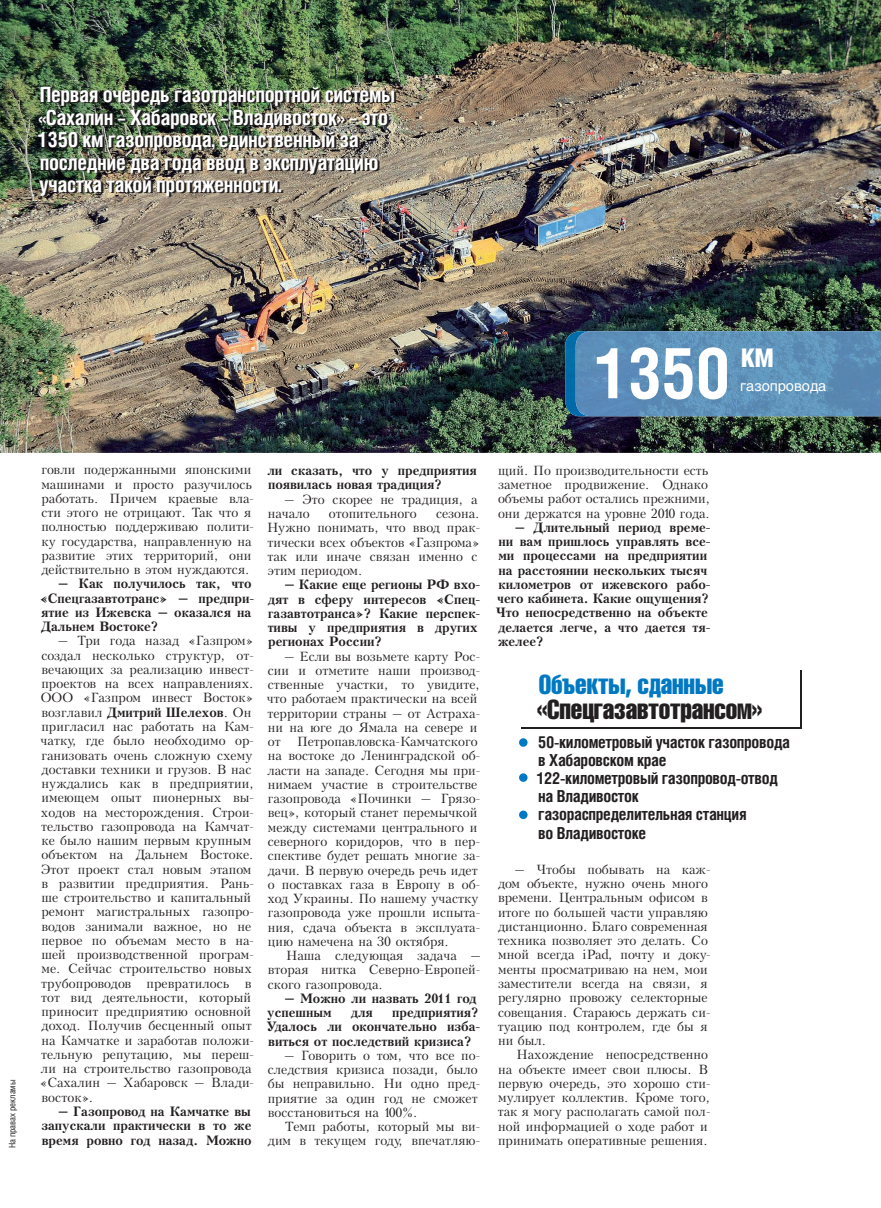
<style>
.page{position:relative;width:881px;height:1208px;background:#fff}
.page>*{position:absolute;margin:0;border:0;box-sizing:border-box;transform-origin:0 0}
.t1{font:700 70.5px "Helios Cond";color:#fff}
.t2{font:700 33.9px "Helios Cond";color:#fff}
.t3{font:27px "Helios Compressed";letter-spacing:-.005em;color:#231f20}
.t4{font:27px "Helios Compressed";letter-spacing:-.005em;color:#0079c2}
.t5{font:700 21px/22.5px "Helios Cond";letter-spacing:-.02em;color:#fff}
.t6{font:700 16.5px/18px "Helios Cond";letter-spacing:-.02em;color:#231f20}
.t7{font:14.55px "Helios";letter-spacing:-.005em;color:#fff}
.t8{font:12.75px/14.2px "Kudrashov C";color:#231f20}
.t9{font:700 12.75px/14.2px "Kudrashov C";color:#231f20}
.t10{font:9px "Helios Cond";letter-spacing:-.005em;color:#231f20}
.s1{font-weight:700}
</style>
<div class="page">
<img style="left:0;top:0;width:880px;height:453px">
<hr style="left:521px;top:727px;width:279px;height:2px;background:#231f20">
<hr style="left:799px;top:670px;width:2px;height:58px;background:#231f20">
<div style="left:519px;top:738px;width:8px;height:9px;background:#0079c2;border-radius:50%"></div>
<div style="left:519px;top:773px;width:8px;height:9px;background:#0079c2;border-radius:50%"></div>
<div style="left:519px;top:810px;width:8px;height:9px;background:#0079c2;border-radius:50%"></div>
<img style="left:565px;top:331px;width:10px;height:85px">
<img style="left:575px;top:331px;width:305px;height:85px">
<h3 class="t5" style="left:38px;top:83px;width:358px">Первая очередь газотранспортной системы «сахалин – Хабаровск – владивосток» – это 1350 км газопровода, единственный за последние два года ввод в эксплуатацию участка такой протяженности.</h3>
<h1 class="t1" style="left:594px;top:331px;width:137px">1350</h1>
<h2 class="t2" style="left:740px;top:335px;width:35px">км</h2>
<p class="t7" style="left:740px;top:377px;width:88px">газопровода</p>
<p class="t10" style="left:7px;top:1148px;width:70px;rotate:-90deg">На правах рекламы</p>
<p class="t8" style="left:41px;top:463px;width:214px">говли подержанными японскими машинами и просто разучилось работать. Причем краевые вла&shy;сти этого не отрицают. Так что я полностью поддерживаю полити&shy;ку государства, направленную на развитие этих территорий, они действительно в этом нуждаются.</p>
<p class="t9" style="left:40px;top:576px;width:216px;text-indent:18px">– Как получилось так, что «Спецгазавтотранс» – предпри&shy;ятие из Ижевска – оказался на<br>Дальнем Востоке?</p>
<p class="t8" style="left:40px;top:634px;width:215px;text-indent:18px">– Три года назад «Газпром» создал несколько структур, от&shy;вечающих за реализацию инвест&shy;проектов на всех направлениях.<br>ООО «Газпром инвест Восток» возглавил <span class="s1">Дмитрий Шелехов</span>. Он пригласил нас работать на Кам&shy;чатку, где было необходимо ор&shy;ганизовать очень сложную схему доставки техники и грузов. В нас нуждались как в предприятии, имеющем опыт пионерных вы&shy;ходов на месторождения. Строи&shy;тельство газопровода на Камчат&shy;ке было нашим первым крупным объектом на Дальнем Востоке.<br>Этот проект стал новым этапом в развитии предприятия. Рань&shy;ше строительство и капитальный ремонт магистральных газопро&shy;водов занимали важное, но не первое по объемам место в на&shy;шей производственной програм&shy;ме. Сейчас строительство новых трубопроводов превратилось в тот вид деятельности, который приносит предприятию основной доход. Получив бесценный опыт на Камчатке и заработав положи&shy;тельную репутацию, мы переш&shy;ли на строительство газопровода «Сахалин – Хабаровск – Влади&shy;восток».</p>
<p class="t9" style="left:41px;top:1104px;width:212px;text-align:justify;text-indent:17px">– Газопровод на Камчатке вы запускали практически в то же время ровно год назад. Можно</p>
<p class="t9" style="left:267px;top:463px;width:211px">ли сказать, что у предприятия появилась новая традиция?</p>
<p class="t8" style="left:268px;top:492px;width:211px;text-indent:17px">– Это скорее не традиция, а начало</p>
<p class="t8" style="left:267px;top:506px;width:214px;text-indent:169px">сезона.<br>Нужно понимать, что ввод прак&shy;тически всех объектов «Газпрома» так или иначе связан именно с этим периодом.</p>
<p class="t9" style="left:267px;top:577px;width:214px;text-indent:17px">– Какие еще регионы РФ вхо&shy;дят в сферу интересов «Спец&shy;газавтотранса»? Какие перспек&shy;тивы у предприятия в других регионах России?</p>
<p class="t8" style="left:267px;top:649px;width:215px;text-indent:18px">– Если вы возьмете карту Рос&shy;сии и отметите наши производ&shy;ственные участки, то увидите, что работаем практически на всей территории страны – от Астраха&shy;ни на юге до Ямала на севере и от</p>
<p class="t8" style="left:329px;top:506px;width:89px">отопительного</p>
<p class="t8" style="left:267px;top:734px;width:214px;text-indent:30px">Петропавловска-Камчатского на востоке до Ленинградской об&shy;ласти на западе. Сегодня мы при&shy;нимаем участие в строительстве газопровода «Починки – Грязо&shy;вец», который станет перемычкой между системами центрального и северного коридоров, что в пер&shy;спективе будет решать многие за&shy;дачи. В первую очередь речь идет о поставках газа в Европу в об&shy;ход Украины. По нашему участку газопровода уже прошли испыта&shy;ния, сдача объекта в эксплуата&shy;цию намечена на 30 октября.</p>
<p class="t8" style="left:268px;top:948px;width:214px;text-align:justify;text-indent:18px">Наша следующая задача – вторая нитка Северно-Европей&shy;ского газопровода.</p>
<p class="t9" style="left:267px;top:991px;width:211px;text-indent:17px">– Можно ли назвать 2011 год успешным</p>
<p class="t9" style="left:266px;top:1005px;width:215px;text-indent:126px">предприятия?<br>Удалось ли окончательно изба&shy;виться от последствий кризиса?</p>
<p class="t8" style="left:268px;top:1048px;width:214px;text-indent:17px">– Говорить о том, что все по&shy;следствия кризиса позади, было бы неправильно. Ни одно пред&shy;приятие за один год не сможет восстановиться на 100%.</p>
<p class="t8" style="left:268px;top:1119px;width:214px;text-align:right">Темп работы, который мы ви&shy;дим в текущем году, впечатляю-</p>
<p class="t9" style="left:350px;top:1005px;width:24px">для</p>
<p class="t8" style="left:498px;top:463px;width:213px">щий. По производительности есть заметное продвижение. Однако объемы работ остались прежними, они держатся на уровне 2010 года.</p>
<p class="t9" style="left:495px;top:520px;width:216px;text-indent:19px">– Длительный период време&shy;ни вам пришлось управлять все&shy;ми процессами на предприятии на расстоянии нескольких тысяч километров от ижевского рабо&shy;чего кабинета. Какие ощущения?<br>Что непосредственно на объекте делается легче, а что дается тя&shy;желее?</p>
<h3 class="t4" style="left:538px;top:668px;width:186px">Объекты, сданные</h3>
<h3 class="t3" style="left:537px;top:693px;width:226px">«Спецгазавтотрансом»</h3>
<p class="t6" style="left:536px;top:733px;width:255px">50-километровый участок газопровода в Хабаровском крае<br>122-километровый газопровод-отвод на владивосток газораспределительная станция<br>во владивостоке</p>
<p class="t8" style="left:497px;top:862px;width:214px;text-indent:17px">– Чтобы побывать на каж&shy;дом объекте, нужно очень много времени. Центральным офисом в итоге по большей части управляю дистанционно. Благо современная техника позволяет это делать. Со мной всегда iPad, почту и доку&shy;менты просматриваю на нем, мои заместители всегда на связи, я регулярно провожу селекторные совещания. Стараюсь держать си&shy;туацию под контролем, где бы я ни был.</p>
<p class="t8" style="left:497px;top:1048px;width:214px;text-indent:19px">Нахождение непосредственно на объекте имеет свои плюсы. В первую очередь, это хорошо сти&shy;мулирует коллектив. Кроме того, так я могу располагать самой пол&shy;ной информацией о ходе работ и принимать оперативные решения.</p>
</div>
